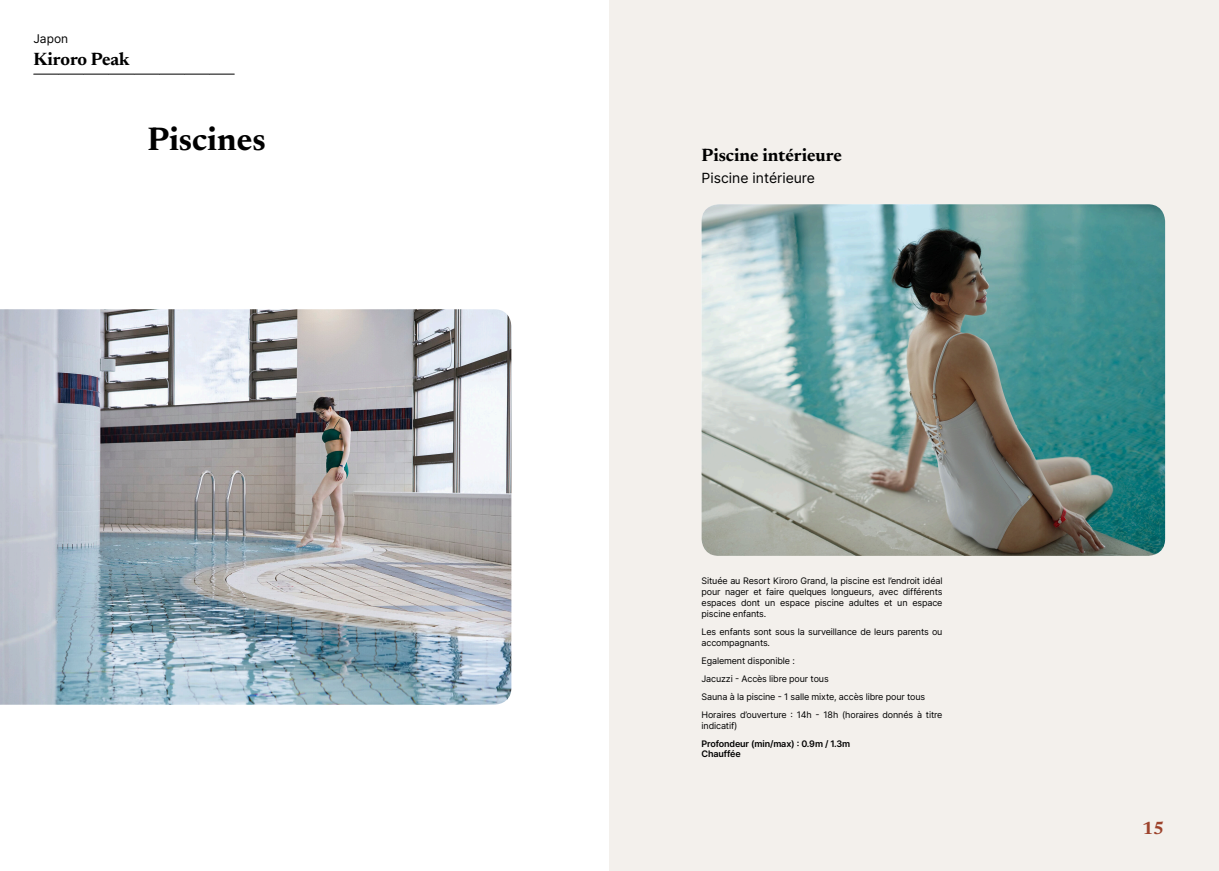
<style>
.page{position:relative;width:1219px;height:871px;background:#fff}
.page>*{position:absolute;margin:0;border:0;box-sizing:border-box;transform-origin:0 0}
.t1{font:700 33px "Newsreader 24 pt";color:#000}
.t2{font:700 18px "Newsreader 24 pt";color:#000}
.t3{font:700 18px "Newsreader 24 pt";color:#9d432c}
.t4{font:14px "Inter";color:#000}
.t5{font:12px "Inter";color:#000}
.t6{font:9px/11px "Inter";letter-spacing:-.015em;color:#000}
.t7{font:600 9px/10px "Inter";letter-spacing:-.015em;color:#000}
</style>
<div class="page">
<div style="left:609px;top:0;width:610px;height:870px;background:#f3f0ec"></div>
<img style="left:0;top:309px;width:511px;height:395px">
<img style="left:702px;top:204px;width:463px;height:351px">
<svg style="left:34px;top:74px;width:200px;height:1px"></svg>
<h3 class="t5" style="left:33px;top:30px;width:36px">Japon</h3>
<h2 class="t2" style="left:33px;top:46px;width:98px">Kiroro Peak</h2>
<h1 class="t1" style="left:147px;top:115px;width:120px">Piscines</h1>
<h2 class="t2" style="left:702px;top:142px;width:142px">Piscine intérieure</h2>
<h3 class="t4" style="left:702px;top:167px;width:115px">Piscine intérieure</h3>
<p class="t6" style="left:702px;top:574px;width:242px;text-align:justify">Située au Resort Kiroro Grand, la piscine est l’endroit idéal pour nager et faire quelques longueurs, avec différents espaces dont un espace piscine adultes et un espace piscine enfants.</p>
<p class="t6" style="left:702px;top:626px;width:242px">Les enfants sont sous la surveillance de leurs parents ou accompagnants.</p>
<p class="t6" style="left:702px;top:651px;width:242px;line-height:18.1px">Egalement disponible :<br>Jacuzzi - Accès libre pour tous<br>Sauna à la piscine - 1 salle mixte, accès libre pour tous Horaires d’ouverture : 14h - 18h (horaires donnés à titre</p>
<p class="t6" style="left:702px;top:720px;width:37px">indicatif)</p>
<p class="t7" style="left:702px;top:737px;width:150px">Profondeur (min/max) : 0.9m / 1.3m<br>Chauffée</p>
<h2 class="t3" style="left:1142px;top:814px;width:24px">15</h2>
</div>
